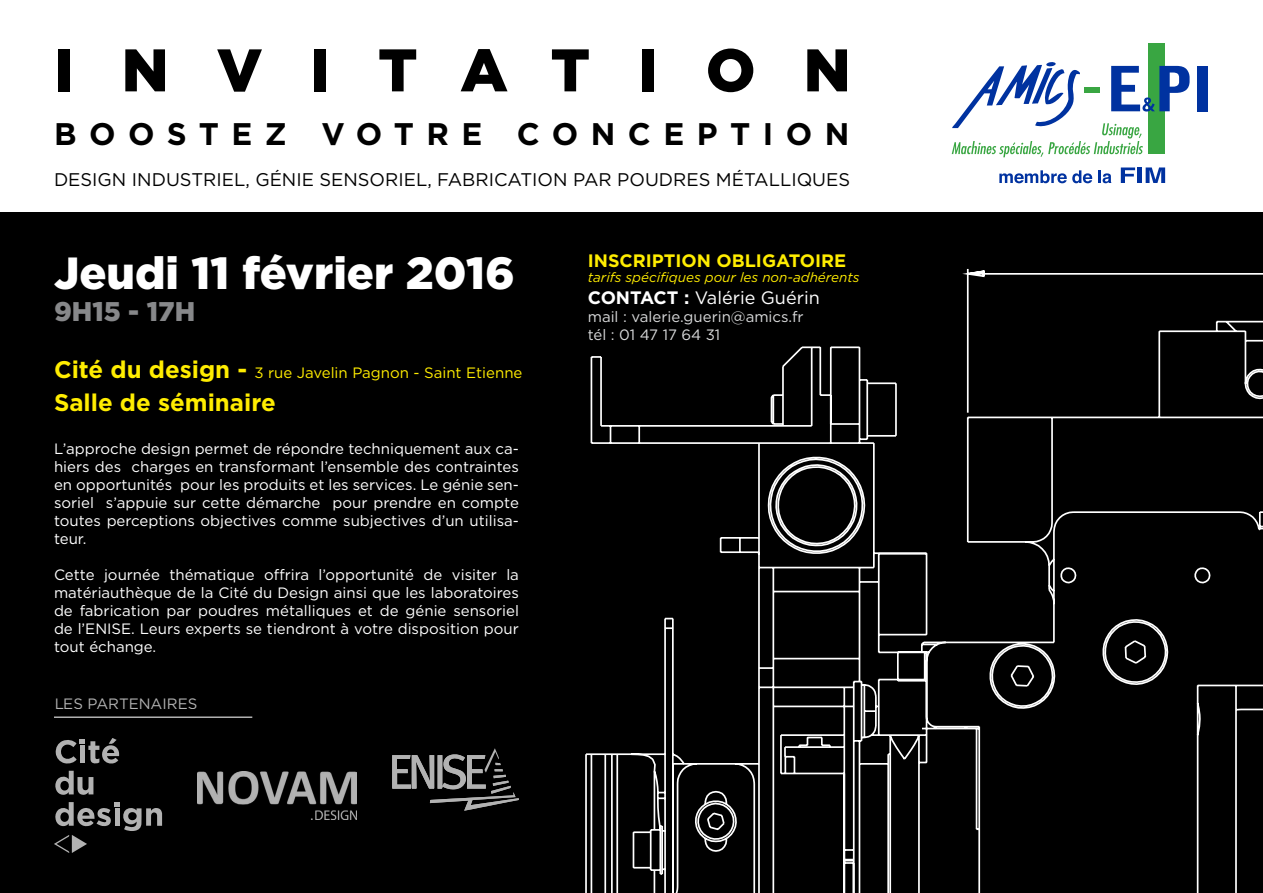
<style>
.page{position:relative;width:1263px;height:893px;background:#fff}
.page>*{position:absolute;margin:0;border:0;box-sizing:border-box;transform-origin:0 0}
.t1{font:900 60px "Gotham";letter-spacing:.8em;color:#000}
.t2{font:900 45px "Gotham";color:#fff}
.t3{font:700 31.2px "Gotham";letter-spacing:.4em;color:#000}
.t4{font:900 27px "Gotham";color:#87888a}
.t5{font:700 24px "Gotham";color:#ffed00}
.t6{font:18.3px "Gotham";color:#000}
.t7{font:700 18px "Gotham";color:#ffed00}
.t8{font:18px "Gotham";color:#fff}
.t9{font:15px/18px "Gotham";color:#fff;text-align:justify}
.t10{font:15px "Gotham";color:#ffed00}
.t11{font:15px/18px "Gotham";color:#d9dadb}
.t12{font:italic 13.5px "Gotham";color:#ffed00}
.s1{font-weight:700;font-size:24px}
.s2{font-weight:700}
</style>
<div class="page">
<div style="left:1px;top:213px;width:1262px;height:680px;background:#000"></div>
<svg style="left:55px;top:771px;width:38px;height:24px"></svg>
<svg style="left:54px;top:802px;width:108px;height:51px"></svg>
<svg style="left:55px;top:738px;width:64px;height:26px"></svg>
<img style="left:197px;top:771px;width:160px;height:48px">
<hr style="left:54px;top:716px;width:198px;height:2px;background:#fff">
<svg style="left:585px;top:268px;width:678px;height:625px"></svg>
<svg style="left:392px;top:748px;width:127px;height:63px"></svg>
<svg style="left:1121px;top:167px;width:14px;height:16px"></svg>
<div style="left:1137px;top:167px;width:5px;height:16px;background:#0032a0"></div>
<svg style="left:1146px;top:167px;width:19px;height:16px"></svg>
<svg style="left:999px;top:170px;width:93px;height:13px"></svg>
<svg style="left:1098px;top:170px;width:13px;height:13px"></svg>
<div style="left:1046px;top:62px;width:10px;height:5px;background:#0032a0;border-radius:50%"></div>
<div style="left:1149px;top:43px;width:16px;height:111px;background:#39a642"></div>
<div style="left:1197px;top:66px;width:10px;height:45px;background:#0032a0"></div>
<svg style="left:952px;top:65px;width:237px;height:92px"></svg>
<h1 class="t1" style="left:54px;top:29px;width:798px">INVITATION</h1>
<h3 class="t3" style="left:54px;top:113px;width:797px">BOOSTEZ VOTRE CONCEPTION</h3>
<p class="t6" style="left:54px;top:167px;width:798px">DESIGN INDUSTRIEL, GÉNIE SENSORIEL, FABRICATION PAR POUDRES MÉTALLIQUES</p>
<h2 class="t2" style="left:54px;top:242px;width:462px">Jeudi 11 février 2016</h2>
<h3 class="t4" style="left:54px;top:293px;width:143px">9H15 - 17H</h3>
<p class="t10" style="left:54px;top:363px;width:470px"><span class="s1">Cité du design -</span> 3 rue Javelin Pagnon - Saint Etienne</p>
<h3 class="t5" style="left:54px;top:386px;width:223px">Salle de séminaire</h3>
<p class="t9" style="left:54px;top:440px;width:466px">L’approche design permet de répondre techniquement aux ca&shy;hiers des charges en transformant l’ensemble des contraintes en opportunités pour les produits et les services. Le génie sen&shy;soriel s’appuie sur cette démarche pour prendre en compte toutes perceptions objectives comme subjectives d’un utilisa&shy;teur.</p>
<p class="t9" style="left:54px;top:566px;width:466px">Cette journée thématique offrira l’opportunité de visiter la matériauthèque de la Cité du Design ainsi que les laboratoires de fabrication par poudres métalliques et de génie sensoriel de l’ENISE. Leurs experts se tiendront à votre disposition pour tout échange.</p>
<p class="t9" style="left:54px;top:694px;width:145px">LES PARTENAIRES</p>
<p class="t7" style="left:588px;top:249px;width:260px">INSCRIPTION OBLIGATOIRE</p>
<p class="t12" style="left:588px;top:269px;width:273px">tarifs spécifiques pour les non-adhérents</p>
<p class="t8" style="left:588px;top:286px;width:234px"><span class="s2">CONTACT :</span> Valérie Guérin</p>
<p class="t11" style="left:588px;top:307px;width:217px">mail : valerie.guerin@amics.fr tél : 01 47 17 64 31</p>
</div>
